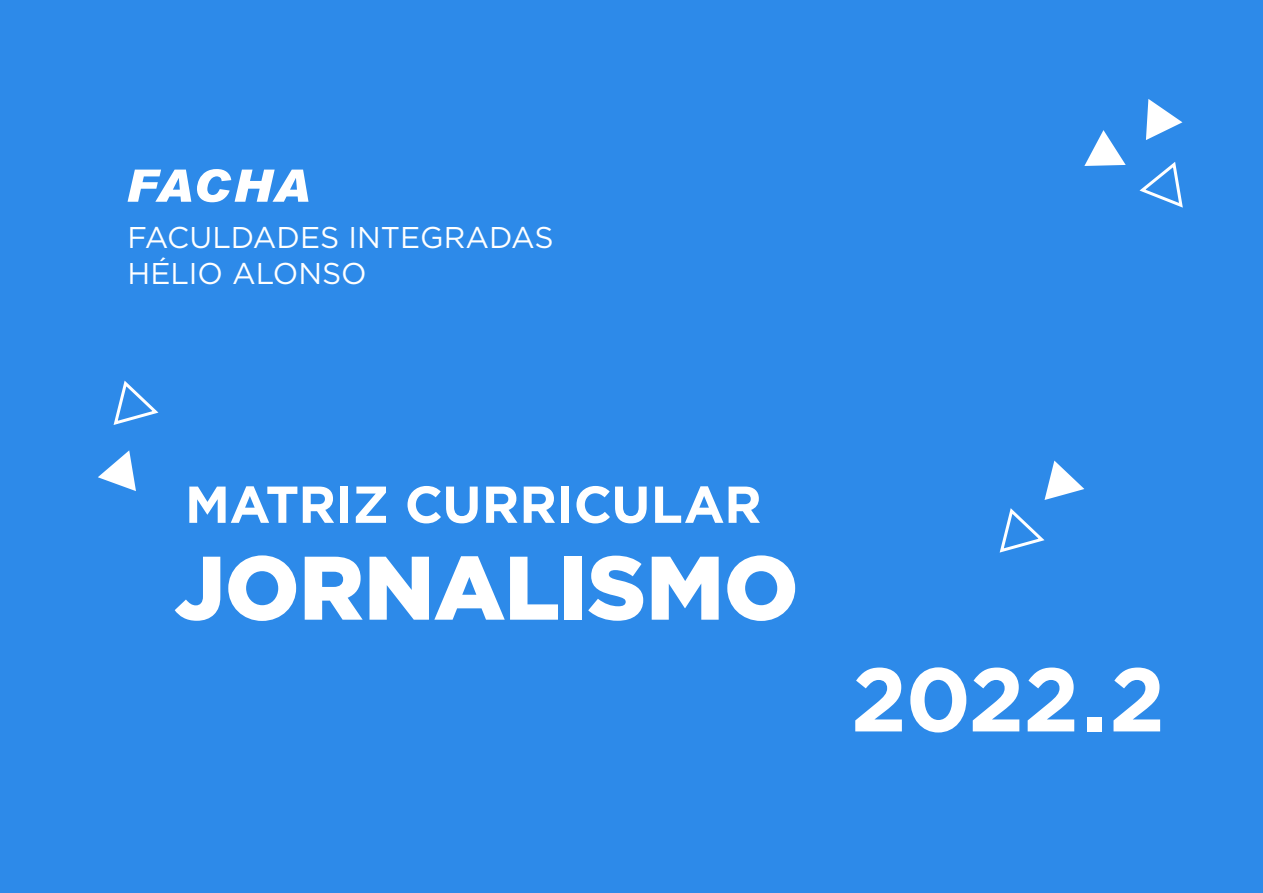
<style>
.page{position:relative;width:1263px;height:893px;background:#2d8ae9}
.page>*{position:absolute;margin:0;border:0;box-sizing:border-box;transform-origin:0 0}
.t1{font:900 90px "Gotham";letter-spacing:-.005em;color:#fff}
.t2{font:700 90px "Gotham";color:#fff}
.t3{font:700 51.75px "Gotham";letter-spacing:-.01em;color:#fff}
.t4{font:30px/36px "Gotham";color:#fff}
</style>
<div class="page">
<svg style="left:113px;top:380px;width:46px;height:45px"></svg>
<svg style="left:98px;top:450px;width:38px;height:41px"></svg>
<svg style="left:999px;top:461px;width:85px;height:92px"></svg>
<svg style="left:128px;top:169px;width:180px;height:33px"></svg>
<svg style="left:1084px;top:130px;width:42px;height:36px"></svg>
<svg style="left:1146px;top:99px;width:36px;height:41px"></svg>
<svg style="left:1139px;top:162px;width:44px;height:46px"></svg>
<p class="t4" style="left:128px;top:219px;width:427px">FACULDADES INTEGRADAS<br>HÉLIO ALONSO</p>
<h2 class="t3" style="left:185px;top:475px;width:578px">MATRIZ CURRICULAR</h2>
<h1 class="t1" style="left:174px;top:526px;width:626px">JORNALISMO</h1>
<h1 class="t2" style="left:851px;top:647px;width:316px">2022.2</h1>
</div>
